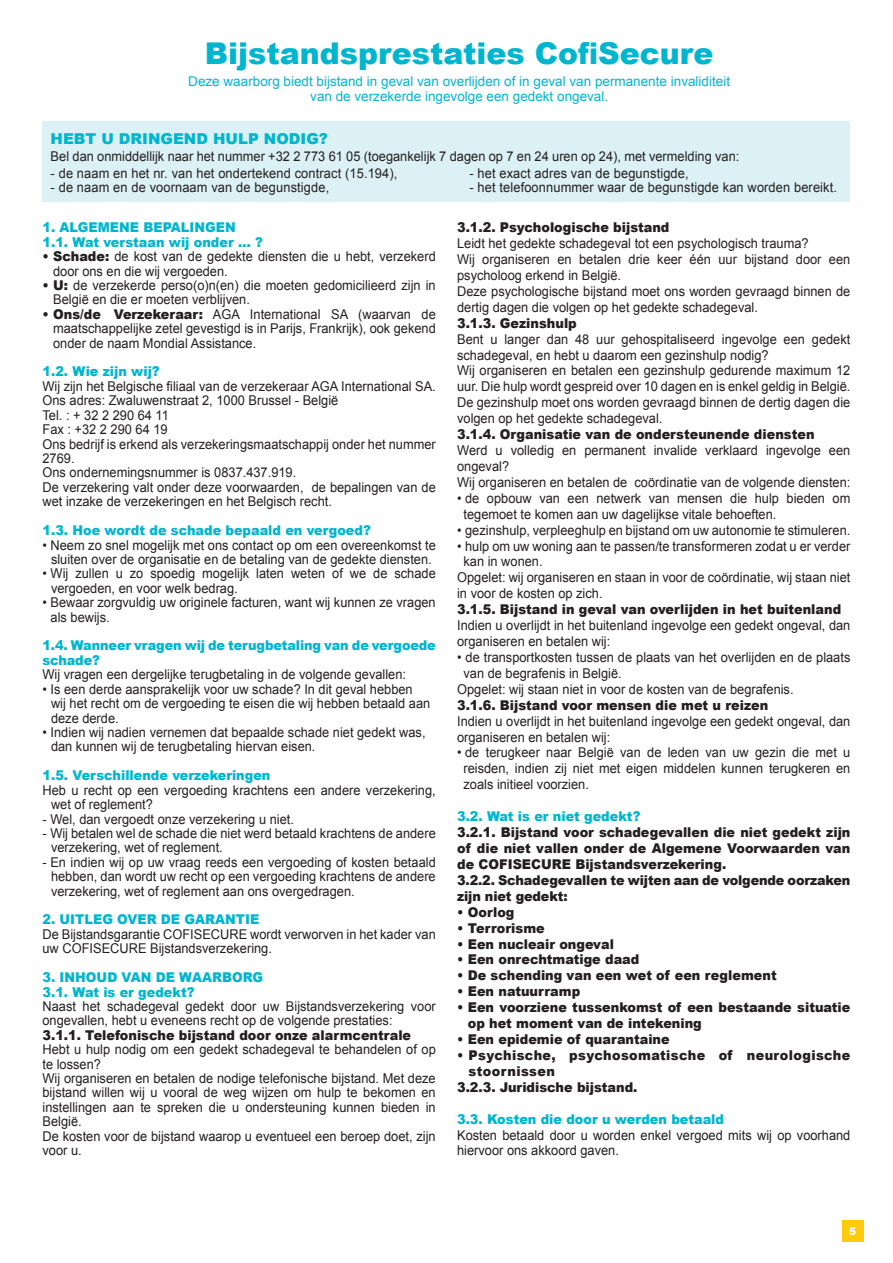
<style>
.page{position:relative;width:893px;height:1263px;background:#fff}
.page>*{position:absolute;margin:0;border:0;box-sizing:border-box;transform-origin:0 0}
.t1{font:900 30px "Arial";color:#00b6ce}
.t2{font:900 15px "Arial";color:#00b6ce}
.t3{font:13.5px/14.4px "Arial";color:#231f20;scale:.95 1}
.t4{font:900 13.5px/15.9px "Arial";color:#231f20;scale:.95 1}
.t5{font:900 13.5px/14.4px "Arial";color:#00b6ce;scale:.95 1}
.t6{font:13.5px/15px "Arial";color:#00b6ce;text-align:center}
.t7{font:900 13.5px "Arial";letter-spacing:.03em;color:#231f20;scale:.95 1}
.t8{font:900 10.5px "Arial";color:#fff}
.s1{font-weight:900}
</style>
<div class="page">
<div style="left:43px;top:121px;width:807px;height:81px;background:#dcf1f5"></div>
<div style="left:842px;top:1220px;width:21px;height:22px;background:#feca0a"></div>
<h1 class="t1" style="left:205px;top:37px;width:510px">Bijstandsprestaties CofiSecure</h1>
<p class="t6" style="left:188px;top:74px;width:543px">Deze waarborg biedt bijstand in geval van overlijden of in geval van permanente invaliditeit van de verzekerde ingevolge een gedekt ongeval.</p>
<p class="t2" style="left:51px;top:131px;width:279px">HEBT U DRINGEND HULP NODIG?</p>
<p class="t3" style="left:51px;top:166px;width:367px">- de naam en het nr. van het ondertekend contract (15.194),</p>
<p class="t3" style="left:51px;top:181px;width:295px">- de naam en de voornaam van de begunstigde,</p>
<p class="t3" style="left:51px;top:149px;width:726px">Bel dan onmiddellijk naar het nummer +32 2 773 61 05 (toegankelijk 7 dagen op 7 en 24 uren op 24), met vermelding van:</p>
<p class="t3" style="left:469px;top:166px;width:232px">- het exact adres van de begunstigde,</p>
<p class="t3" style="left:469px;top:181px;width:388px">- het telefoonnummer waar de begunstigde kan worden bereikt.</p>
<p class="t5" style="left:43px;top:220px;width:233px">1. ALGEMENE BEPALINGEN<br>1.1. Wat verstaan wij onder … ?</p>
<p class="t3" style="left:53px;top:249px;width:404px;text-indent:-11px"><span class="s1">• Schade:</span> de kost van de gedekte diensten die u hebt, verzekerd door ons en die wij vergoeden.</p>
<p class="t3" style="left:53px;top:278px;width:404px;text-indent:-11px"><span class="s1">• U:</span> de verzekerde perso(o)n(en) die moeten gedomicilieerd zijn in<br>België en die er moeten verblijven.</p>
<p class="t3" style="left:53px;top:307px;width:404px;text-align:justify;text-indent:-11px"><span class="s1">• Ons/de Verzekeraar:</span> AGA International SA (waarvan de maatschappelijke zetel gevestigd is in Parijs, Frankrijk), ook gekend onder de naam Mondial Assistance.</p>
<p class="t5" style="left:43px;top:365px;width:125px">1.2. Wie zijn wij?</p>
<p class="t3" style="left:43px;top:379px;width:415px">Wij zijn het Belgische filiaal van de verzekeraar AGA International SA.<br>Ons adres: Zwaluwenstraat 2, 1000 Brussel - België<br>Tel. : + 32 2 290 64 11<br>Fax : +32 2 290 64 19<br>Ons bedrijf is erkend als verzekeringsmaatschappij onder het nummer 2769.<br>Ons ondernemingsnummer is 0837.437.919.<br>De verzekering valt onder deze voorwaarden, de bepalingen van de wet inzake de verzekeringen en het Belgisch recht.</p>
<p class="t5" style="left:43px;top:523px;width:347px">1.3. Hoe wordt de schade bepaald en vergoed?</p>
<p class="t3" style="left:43px;top:538px;width:415px;text-align:center">• Neem zo snel mogelijk met ons contact op om een overeenkomst te sluiten over de organisatie en de betaling van de gedekte diensten.</p>
<p class="t3" style="left:51px;top:566px;width:407px;text-indent:-9px">• Wij zullen u zo spoedig mogelijk laten weten of we de schade vergoeden, en voor welk bedrag.</p>
<p class="t3" style="left:51px;top:595px;width:407px;text-indent:-8px">• Bewaar zorgvuldig uw originele facturen, want wij kunnen ze vragen als bewijs.</p>
<p class="t5" style="left:43px;top:638px;width:416px">1.4. Wanneer vragen wij de terugbetaling van de vergoede schade?</p>
<p class="t3" style="left:43px;top:667px;width:384px">Wij vragen een dergelijke terugbetaling in de volgende gevallen:</p>
<p class="t3" style="left:51px;top:682px;width:401px;text-indent:-9px">• Is een derde aansprakelijk voor uw schade? In dit geval hebben wij het recht om de vergoeding te eisen die wij hebben betaald aan deze derde.</p>
<p class="t3" style="left:51px;top:725px;width:396px;text-indent:-9px">• Indien wij nadien vernemen dat bepaalde schade niet gedekt was, dan kunnen wij de terugbetaling hiervan eisen.</p>
<p class="t5" style="left:43px;top:768px;width:242px">1.5. Verschillende verzekeringen</p>
<p class="t3" style="left:51px;top:783px;width:407px;text-indent:-9px">Heb u recht op een vergoeding krachtens een andere verzekering, wet of reglement?</p>
<p class="t3" style="left:43px;top:812px;width:266px">- Wel, dan vergoedt onze verzekering u niet.</p>
<p class="t3" style="left:51px;top:826px;width:407px;text-indent:-9px">- Wij betalen wel de schade die niet werd betaald krachtens de andere verzekering, wet of reglement.</p>
<p class="t3" style="left:51px;top:855px;width:406px;text-align:justify;text-indent:-9px">- En indien wij op uw vraag reeds een vergoeding of kosten betaald hebben, dan wordt uw recht op een vergoeding krachtens de andere verzekering, wet of reglement aan ons overgedragen.</p>
<p class="t5" style="left:43px;top:912px;width:230px">2. UITLEG OVER DE GARANTIE</p>
<p class="t3" style="left:43px;top:927px;width:415px">De Bijstandsgarantie COFISECURE wordt verworven in het kader van uw COFISECURE Bijstandsverzekering.</p>
<p class="t5" style="left:43px;top:970px;width:234px">3. INHOUD VAN DE WAARBORG<br>3.1. Wat is er gedekt?</p>
<p class="t3" style="left:43px;top:999px;width:415px">Naast het schadegeval gedekt door uw Bijstandsverzekering voor ongevallen, hebt u eveneens recht op de volgende prestaties:</p>
<p class="t4" style="left:43px;top:1027px;width:390px">3.1.1. Telefonische bijstand door onze alarmcentrale</p>
<p class="t3" style="left:43px;top:1042px;width:415px">Hebt u hulp nodig om een gedekt schadegeval te behandelen of op te lossen?<br>Wij organiseren en betalen de nodige telefonische bijstand. Met deze bijstand willen wij u vooral de weg wijzen om hulp te bekomen en instellingen aan te spreken die u ondersteuning kunnen bieden in België.<br>De kosten voor de bijstand waarop u eventueel een beroep doet, zijn voor u.</p>
<p class="t4" style="left:457px;top:220px;width:225px">3.1.2. Psychologische bijstand</p>
<p class="t3" style="left:457px;top:236px;width:415px;line-height:15.9px">Leidt het gedekte schadegeval tot een psychologisch trauma?<br>Wij organiseren en betalen drie keer één uur bijstand door een psycholoog erkend in België.<br>Deze psychologische bijstand moet ons worden gevraagd binnen de dertig dagen die volgen op het gedekte schadegeval.</p>
<p class="t4" style="left:457px;top:315px;width:128px">3.1.3. Gezinshulp</p>
<p class="t3" style="left:457px;top:331px;width:415px;line-height:15.9px">Bent u langer dan 48 uur gehospitaliseerd ingevolge een gedekt schadegeval, en hebt u daarom een gezinshulp nodig?<br>Wij organiseren en betalen een gezinshulp gedurende maximum 12 uur. Die hulp wordt gespreid over 10 dagen en is enkel geldig in België.<br>De gezinshulp moet ons worden gevraagd binnen de dertig dagen die volgen op het gedekte schadegeval.</p>
<p class="t4" style="left:457px;top:426px;width:378px">3.1.4. Organisatie van de ondersteunende diensten</p>
<p class="t3" style="left:457px;top:442px;width:415px;line-height:15.9px">Werd u volledig en permanent invalide verklaard ingevolge een ongeval?<br>Wij organiseren en betalen de coördinatie van de volgende diensten:</p>
<p class="t3" style="left:463px;top:490px;width:409px;line-height:15.9px;text-indent:-6px">• de opbouw van een netwerk van mensen die hulp bieden om tegemoet te komen aan uw dagelijkse vitale behoeften.</p>
<p class="t3" style="left:457px;top:523px;width:415px">• gezinshulp, verpleeghulp en bijstand om uw autonomie te stimuleren.</p>
<p class="t3" style="left:457px;top:539px;width:415px">• hulp om uw woning aan te passen/te transformeren zodat u er verder</p>
<p class="t3" style="left:463px;top:555px;width:85px">kan in wonen.</p>
<p class="t3" style="left:457px;top:571px;width:415px">Opgelet: wij organiseren en staan in voor de coördinatie, wij staan niet</p>
<p class="t3" style="left:457px;top:586px;width:155px">in voor de kosten op zich.</p>
<p class="t4" style="left:457px;top:602px;width:406px">3.1.5. Bijstand in geval van overlijden in het buitenland</p>
<p class="t3" style="left:457px;top:618px;width:415px;line-height:15.9px">Indien u overlijdt in het buitenland ingevolge een gedekt ongeval, dan organiseren en betalen wij:</p>
<p class="t3" style="left:457px;top:650px;width:415px">• de transportkosten tussen de plaats van het overlijden en de plaats</p>
<p class="t3" style="left:463px;top:666px;width:168px">van de begrafenis in België.</p>
<p class="t3" style="left:457px;top:682px;width:356px">Opgelet: wij staan niet in voor de kosten van de begrafenis.</p>
<p class="t4" style="left:457px;top:697px;width:329px">3.1.6. Bijstand voor mensen die met u reizen</p>
<p class="t3" style="left:457px;top:713px;width:415px;line-height:15.9px">Indien u overlijdt in het buitenland ingevolge een gedekt ongeval, dan organiseren en betalen wij:</p>
<p class="t3" style="left:463px;top:745px;width:409px;line-height:15.9px;text-align:justify;text-indent:-6px">• de terugkeer naar België van de leden van uw gezin die met u reisden, indien zij niet met eigen middelen kunnen terugkeren en zoals initieel voorzien.</p>
<p class="t5" style="left:457px;top:809px;width:195px">3.2. Wat is er niet gedekt?</p>
<p class="t4" style="left:457px;top:824px;width:416px">3.2.1. Bijstand voor schadegevallen die niet gedekt zijn of die niet vallen onder de Algemene Voorwaarden van de COFISECURE Bijstandsverzekering.<br>3.2.2. Schadegevallen te wijten aan de volgende oorzaken zijn niet gedekt:</p>
<p class="t4" style="left:457px;top:904px;width:62px">• Oorlog</p>
<p class="t4" style="left:457px;top:920px;width:94px">• Terrorisme</p>
<p class="t4" style="left:457px;top:936px;width:167px">• Een nucleair ongeval</p>
<p class="t4" style="left:457px;top:952px;width:193px">• Een onrechtmatige daad</p>
<p class="t4" style="left:457px;top:968px;width:338px">• De schending van een wet of een reglement</p>
<p class="t4" style="left:457px;top:983px;width:131px">• Een natuurramp</p>
<p class="t4" style="left:468px;top:999px;width:404px;text-indent:-11px">• Een voorziene tussenkomst of een bestaande situatie op het moment van de intekening</p>
<p class="t4" style="left:457px;top:1031px;width:225px">• Een epidemie of quarantaine</p>
<p class="t7" style="left:457px;top:1047px;width:416px">• Psychische, psychosomatische of neurologische</p>
<p class="t7" style="left:469px;top:1063px;width:92px">stoornissen</p>
<p class="t4" style="left:457px;top:1079px;width:191px">3.2.3. Juridische bijstand.</p>
<p class="t5" style="left:457px;top:1112px;width:282px">3.3. Kosten die door u werden betaald</p>
<p class="t3" style="left:457px;top:1127px;width:415px;line-height:15.9px">Kosten betaald door u worden enkel vergoed mits wij op voorhand hiervoor ons akkoord gaven.</p>
<p class="t8" style="left:849px;top:1225px;width:9px">5</p>
</div>
